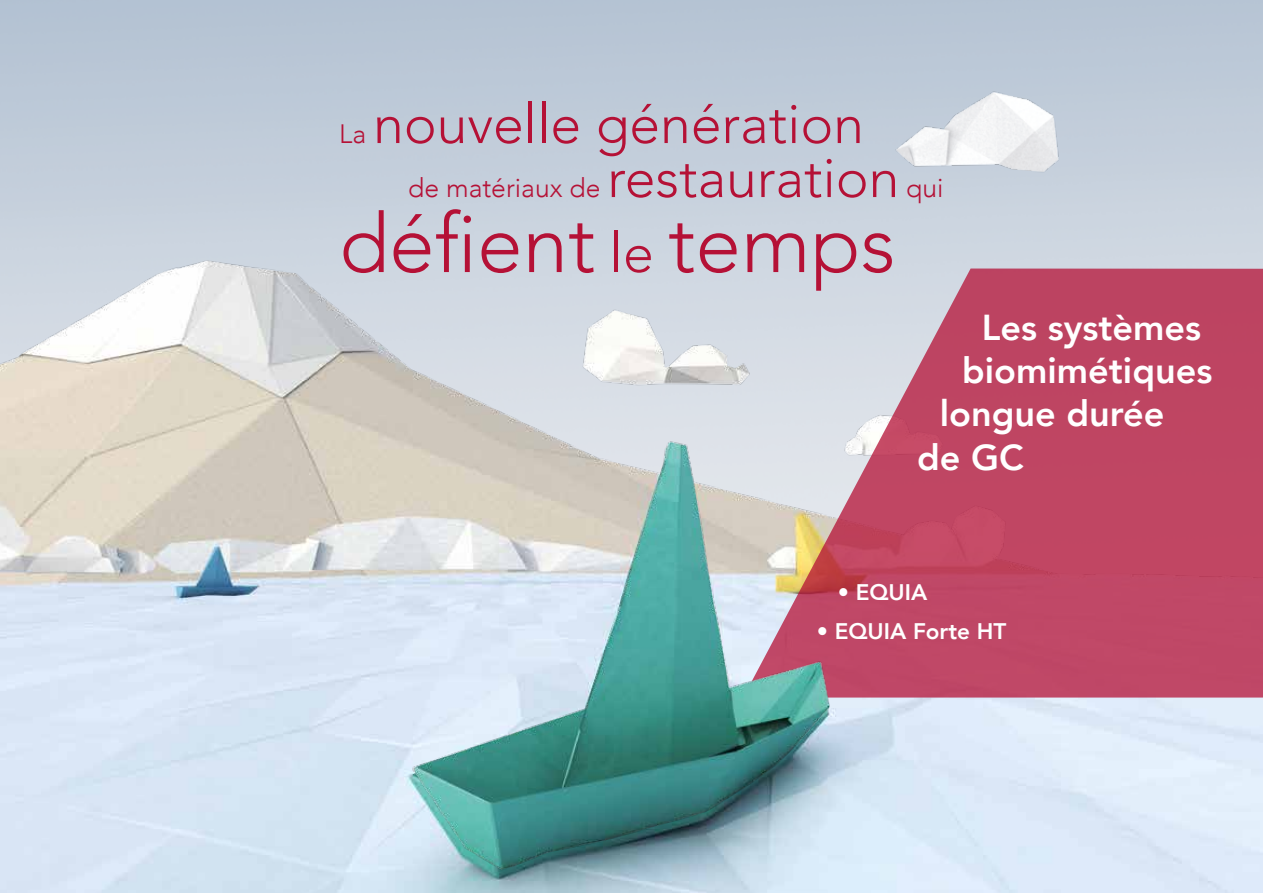
<style>
.page{position:relative;width:1263px;height:893px;background:#fff}
.page>*{position:absolute;margin:0;border:0;box-sizing:border-box;transform-origin:0 0}
.t1{font:300 81.9px "Avenir";color:#b51136}
.t2{font:300 55.35px "Avenir";color:#b51136}
.t3{font:800 36px "Avenir";color:#fff}
.t4{font:300 26.55px "Avenir";color:#b51136}
.t5{font:800 22.5px "Avenir";color:#fff}
.s1{font-size:26.55px}
.s2{font-size:55.35px}
</style>
<div class="page">
<img style="left:0;top:0;width:1263px;height:893px">
<svg style="left:743px;top:269px;width:520px;height:429px;fill:#bf4663"></svg>
<img style="left:366px;top:409px;width:489px;height:484px">
<img style="left:887px;top:42px;width:194px;height:141px">
<svg style="left:1262px;top:42px;width:1px;height:29px"></svg>
<h2 class="t2" style="left:339px;top:91px;width:526px"><span class="s1">La</span> nouvelle génération</h2>
<p class="t4" style="left:408px;top:172px;width:537px">de matériaux de <span class="s2">restauration</span> qui</p>
<h1 class="t1" style="left:339px;top:195px;width:558px">défient <span class="s2">le</span> temps</h1>
<p class="t3" style="left:982px;top:299px;width:221px">Les systèmes</p>
<p class="t3" style="left:962px;top:343px;width:252px">biomimétiques</p>
<p class="t3" style="left:940px;top:386px;width:226px">longue durée</p>
<p class="t3" style="left:917px;top:429px;width:108px">de GC</p>
<p class="t5" style="left:838px;top:575px;width:91px">• EQUIA</p>
<p class="t5" style="left:817px;top:614px;width:191px">• EQUIA Forte HT</p>
</div>
